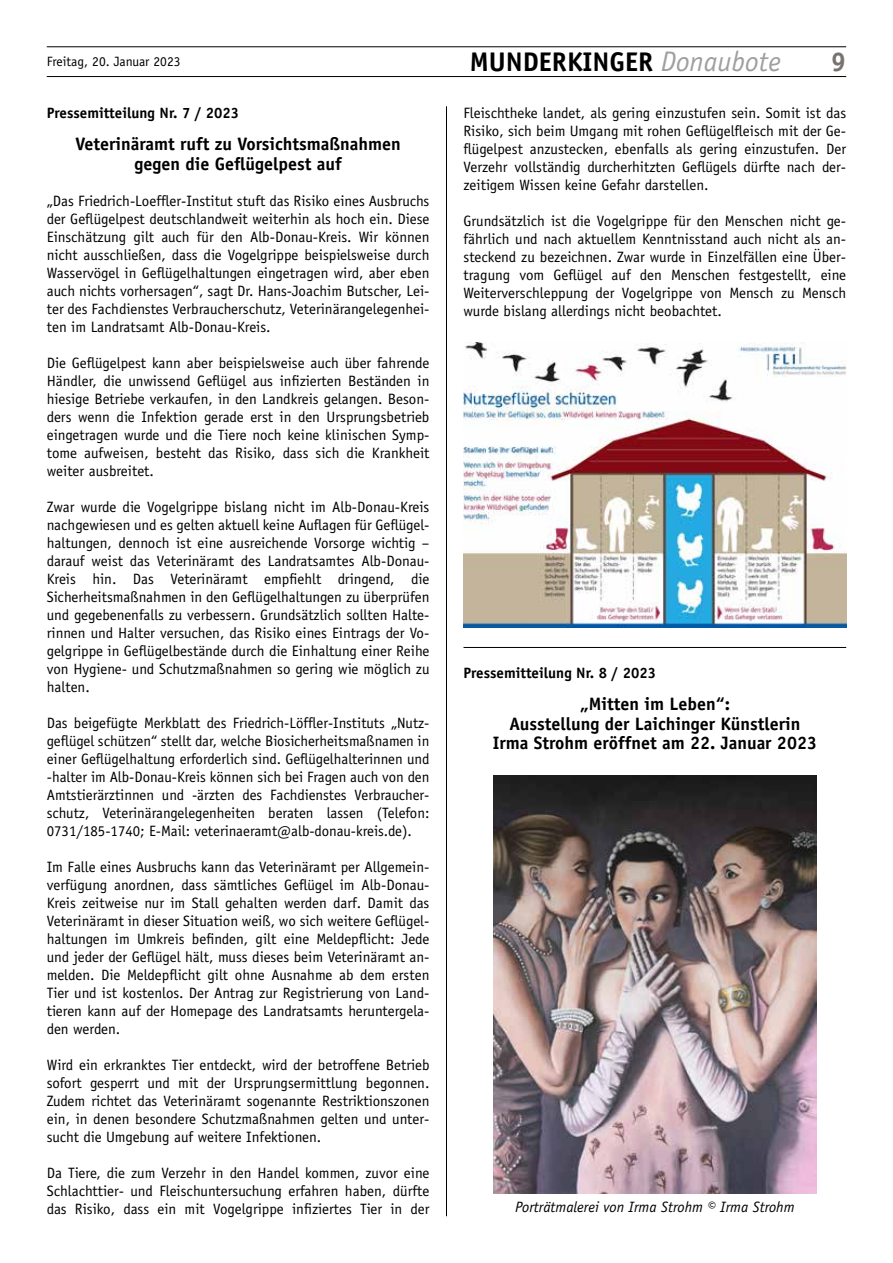
<style>
.page{position:relative;width:893px;height:1263px;background:#fff}
.page>*{position:absolute;margin:0;border:0;box-sizing:border-box;transform-origin:0 0}
.t1{font:700 27px "Officina Sans";color:#000}
.t2{font:700 27px "Officina Sans";color:#787370}
.t3{font:700 18px/19.5px "Officina Sans";color:#000;text-align:center}
.t4{font:15px/18px "Officina Sans";color:#000;text-align:justify}
.t5{font:700 15px "Officina Sans";color:#000}
.t6{font:italic 15px "Officina Sans";color:#000}
.t7{font:13.5px "Officina Sans";color:#000}
.s1{font-weight:400;font-style:italic;font-size:28.35px;color:#a19f9d}
</style>
<div class="page">
<hr style="left:47px;top:76px;width:799px;height:1px;background:#000">
<hr style="left:47px;top:47px;width:799px;height:1px;background:#000">
<hr style="left:446px;top:106px;width:1px;height:1110px;background:#000">
<hr style="left:463px;top:647px;width:383px;height:1px;background:#000">
<img style="left:463px;top:343px;width:383px;height:284px">
<img style="left:493px;top:775px;width:323px;height:419px">
<p class="t7" style="left:47px;top:53px;width:135px">Freitag, 20. Januar 2023</p>
<h1 class="t1" style="left:470px;top:45px;width:313px">MUNDERKINGER <span class="s1">Donaubote</span></h1>
<h1 class="t2" style="left:831px;top:45px;width:17px">9</h1>
<p class="t5" style="left:47px;top:104px;width:194px">Pressemitteilung Nr. 7 / 2023</p>
<p class="t3" style="left:75px;top:134px;width:327px">Veterinäramt ruft zu Vorsichtsmaßnahmen gegen die Geflügelpest auf</p>
<p class="t4" style="left:47px;top:192px;width:384px">„Das Friedrich-Loeffler-Institut stuft das Risiko eines Ausbruchs der Geflügelpest deutschlandweit weiterhin als hoch ein. Diese Einschätzung gilt auch für den Alb-Donau-Kreis. Wir können nicht ausschließen, dass die Vogelgrippe beispielsweise durch Wasservögel in Geflügelhaltungen eingetragen wird, aber eben auch nichts vorhersagen“, sagt Dr. Hans-Joachim Butscher, Lei&shy;ter des Fachdienstes Verbraucherschutz, Veterinärangelegenhei&shy;ten im Landratsamt Alb-Donau-Kreis.</p>
<p class="t4" style="left:47px;top:354px;width:384px">Die Geflügelpest kann aber beispielsweise auch über fahrende Händler, die unwissend Geflügel aus infizierten Beständen in hiesige Betriebe verkaufen, in den Landkreis gelangen. Beson&shy;ders wenn die Infektion gerade erst in den Ursprungsbetrieb eingetragen wurde und die Tiere noch keine klinischen Symp&shy;tome aufweisen, besteht das Risiko, dass sich die Krankheit weiter ausbreitet.</p>
<p class="t4" style="left:47px;top:498px;width:384px">Zwar wurde die Vogelgrippe bislang nicht im Alb-Donau-Kreis nachgewiesen und es gelten aktuell keine Auflagen für Geflügel&shy;haltungen, dennoch ist eine ausreichende Vorsorge wichtig – darauf weist das Veterinäramt des Landratsamtes Alb-Donau-Kreis hin. Das Veterinäramt empfiehlt dringend, die Sicherheitsmaßnahmen in den Geflügelhaltungen zu überprüfen und gegebenenfalls zu verbessern. Grundsätzlich sollten Halte&shy;rinnen und Halter versuchen, das Risiko eines Eintrags der Vo&shy;gelgrippe in Geflügelbestände durch die Einhaltung einer Reihe von Hygiene- und Schutzmaßnahmen so gering wie möglich zu halten.</p>
<p class="t4" style="left:47px;top:714px;width:384px">Das beigefügte Merkblatt des Friedrich-Löffler-Instituts „Nutz&shy;geflügel schützen“ stellt dar, welche Biosicherheitsmaßnamen in einer Geflügelhaltung erforderlich sind. Geflügelhalterinnen und -halter im Alb-Donau-Kreis können sich bei Fragen auch von den Amtstierärztinnen und -ärzten des Fachdienstes Verbraucher&shy;schutz, Veterinärangelegenheiten beraten lassen (Telefon:<br>0731/185-1740; E-Mail: veterinaeramt@alb-donau-kreis.de).</p>
<p class="t4" style="left:47px;top:858px;width:384px">Im Falle eines Ausbruchs kann das Veterinäramt per Allgemein&shy;verfügung anordnen, dass sämtliches Geflügel im Alb-Donau-Kreis zeitweise nur im Stall gehalten werden darf. Damit das Veterinäramt in dieser Situation weiß, wo sich weitere Geflügel&shy;haltungen im Umkreis befinden, gilt eine Meldepflicht: Jede und jeder der Geflügel hält, muss dieses beim Veterinäramt an&shy;melden. Die Meldepflicht gilt ohne Ausnahme ab dem ersten Tier und ist kostenlos. Der Antrag zur Registrierung von Land&shy;tieren kann auf der Homepage des Landratsamts heruntergela&shy;den werden.</p>
<p class="t4" style="left:47px;top:1056px;width:384px">Wird ein erkranktes Tier entdeckt, wird der betroffene Betrieb sofort gesperrt und mit der Ursprungsermittlung begonnen.<br>Zudem richtet das Veterinäramt sogenannte Restriktionszonen ein, in denen besondere Schutzmaßnahmen gelten und unter&shy;sucht die Umgebung auf weitere Infektionen.</p>
<p class="t4" style="left:47px;top:1164px;width:384px">Da Tiere, die zum Verzehr in den Handel kommen, zuvor eine Schlachttier- und Fleischuntersuchung erfahren haben, dürfte das Risiko, dass ein mit Vogelgrippe infiziertes Tier in der</p>
<p class="t4" style="left:463px;top:104px;width:384px">Fleischtheke landet, als gering einzustufen sein. Somit ist das Risiko, sich beim Umgang mit rohen Geflügelfleisch mit der Ge&shy;flügelpest anzustecken, ebenfalls als gering einzustufen. Der Verzehr vollständig durcherhitzten Geflügels dürfte nach der&shy;zeitigem Wissen keine Gefahr darstellen.</p>
<p class="t4" style="left:463px;top:212px;width:384px">Grundsätzlich ist die Vogelgrippe für den Menschen nicht ge&shy;fährlich und nach aktuellem Kenntnisstand auch nicht als an&shy;steckend zu bezeichnen. Zwar wurde in Einzelfällen eine Über&shy;tragung vom Geflügel auf den Menschen festgestellt, eine Weiterverschleppung der Vogelgrippe von Mensch zu Mensch wurde bislang allerdings nicht beobachtet.</p>
<p class="t5" style="left:463px;top:663px;width:194px">Pressemitteilung Nr. 8 / 2023</p>
<p class="t3" style="left:493px;top:694px;width:326px">„Mitten im Leben“:<br>Ausstellung der Laichinger Künstlerin<br>Irma Strohm eröffnet am 22. Januar 2023</p>
<p class="t6" style="left:515px;top:1198px;width:281px">Porträtmalerei von Irma Strohm © Irma Strohm</p>
</div>
